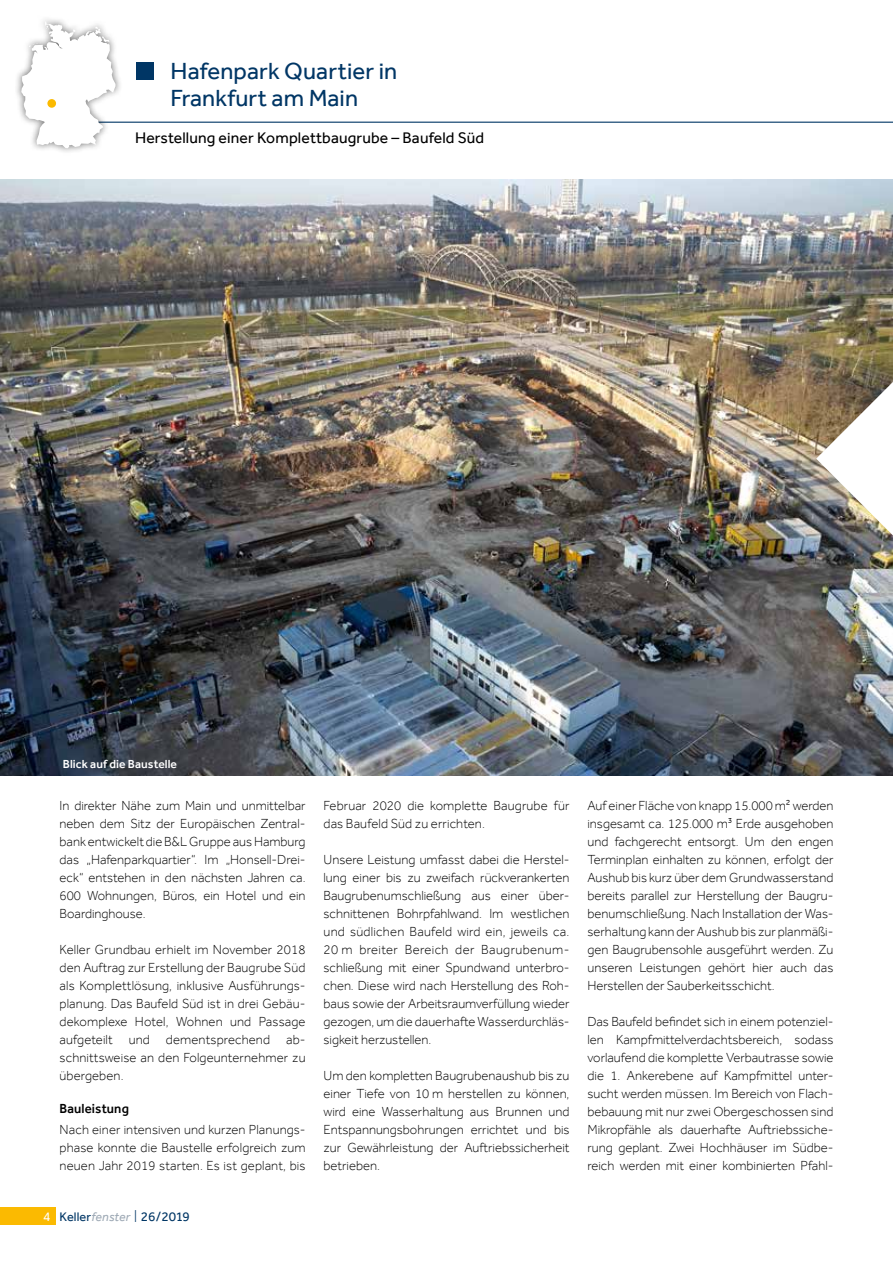
<style>
.page{position:relative;width:893px;height:1263px;background:#fff}
.page>*{position:absolute;margin:0;border:0;box-sizing:border-box;transform-origin:0 0}
.t1{font:24px/27px "Effra";letter-spacing:.005em;color:#003665}
.t2{font:15.75px "Effra";letter-spacing:.01em;color:#000}
.t3{font:300 13.5px/18px "Effra";color:#000;text-align:justify}
.t4{font:500 13.5px "Effra";letter-spacing:.01em;color:#000}
.t5{font:italic 12.75px "Effra";letter-spacing:.01em;color:#9faab6}
.t6{font:500 12px "Effra";letter-spacing:.005em;color:#fff}
.s1{font-style:normal;font-size:13.5px;color:#fff}
.s2{font-style:normal;color:#003665}
.s3{font-family:"Gill Sans";font-weight:300;font-style:normal;font-size:17.4px;color:#003665}
.s4{font-style:normal;font-size:13.5px;color:#003665}
</style>
<div class="page">
<hr style="left:91px;top:122px;width:802px;height:1px;background:#003665">
<div style="left:136px;top:62px;width:17px;height:18px;background:#003665"></div>
<div style="left:14px;top:15px;width:109px;height:141px;background:#000;opacity:.55"></div>
<svg style="left:21px;top:21px;width:95px;height:127px"></svg>
<div style="left:47px;top:99px;width:9px;height:9px;background:#fbba01;border-radius:50%"></div>
<img style="left:0;top:179px;width:893px;height:596px">
<img style="left:814px;top:378px;width:79px;height:161px">
<div style="left:0;top:1208px;width:55px;height:17px;background:#fbba01"></div>
<h1 class="t1" style="left:171px;top:57px;width:228px">Hafenpark Quartier in<br>Frankfurt am Main</h1>
<p class="t2" style="left:135px;top:128px;width:350px">Herstellung einer Komplettbaugrube – Baufeld Süd</p>
<p class="t6" style="left:63px;top:756px;width:116px">Blick auf die Baustelle</p>
<p class="t3" style="left:60px;top:796px;width:247px">In direkter Nähe zum Main und unmittelbar neben dem Sitz der Europäischen Zentral&shy;bank entwickelt die B&amp;L Gruppe aus Hamburg das „Hafenparkquartier“. Im „Honsell-Drei&shy;eck“ entstehen in den nächsten Jahren ca.<br>600 Wohnungen, Büros, ein Hotel und ein Boardinghouse.</p>
<p class="t3" style="left:60px;top:940px;width:247px">Keller Grundbau erhielt im November 2018 den Auftrag zur Erstellung der Baugrube Süd als Komplettlösung, inklusive Ausführungs&shy;planung. Das Baufeld Süd ist in drei Gebäu&shy;dekomplexe Hotel, Wohnen und Passage aufgeteilt und dementsprechend ab&shy;schnittsweise an den Folgeunternehmer zu übergeben.</p>
<p class="t4" style="left:60px;top:1100px;width:71px">Bauleistung</p>
<p class="t3" style="left:60px;top:1120px;width:247px">Nach einer intensiven und kurzen Planungs&shy;phase konnte die Baustelle erfolgreich zum neuen Jahr 2019 starten. Es ist geplant, bis</p>
<p class="t5" style="left:43px;top:1209px;width:148px"><span class="s1">4</span> <span class="s2">Keller</span>fenster <span class="s3">l</span> <span class="s4">26/2019</span></p>
<p class="t3" style="left:324px;top:796px;width:247px">Februar 2020 die komplette Baugrube für das Baufeld Süd zu errichten.</p>
<p class="t3" style="left:324px;top:850px;width:247px">Unsere Leistung umfasst dabei die Herstel&shy;lung einer bis zu zweifach rückverankerten Baugrubenumschließung aus einer über&shy;schnittenen Bohrpfahlwand. Im westlichen und südlichen Baufeld wird ein, jeweils ca.<br>20 m breiter Bereich der Baugrubenum&shy;schließung mit einer Spundwand unterbro&shy;chen. Diese wird nach Herstellung des Roh&shy;baus sowie der Arbeitsraumverfüllung wieder gezogen, um die dauerhafte Wasserdurchläs&shy;sigkeit herzustellen.</p>
<p class="t3" style="left:324px;top:1066px;width:247px">Um den kompletten Baugrubenaushub bis zu einer Tiefe von 10 m herstellen zu können, wird eine Wasserhaltung aus Brunnen und Entspannungsbohrungen errichtet und bis zur Gewährleistung der Auftriebssicherheit betrieben.</p>
<p class="t3" style="left:587px;top:796px;width:247px">Auf einer Fläche von knapp 15.000 m² werden insgesamt ca. 125.000 m³ Erde ausgehoben und fachgerecht entsorgt. Um den engen Terminplan einhalten zu können, erfolgt der Aushub bis kurz über dem Grundwasserstand bereits parallel zur Herstellung der Baugru&shy;benumschließung. Nach Installation der Was&shy;serhaltung kann der Aushub bis zur planmäßi&shy;gen Baugrubensohle ausgeführt werden. Zu unseren Leistungen gehört hier auch das Herstellen der Sauberkeitsschicht.</p>
<p class="t3" style="left:587px;top:1012px;width:247px">Das Baufeld befindet sich in einem potenziel&shy;len Kampfmittelverdachtsbereich, sodass vorlaufend die komplette Verbautrasse sowie die 1. Ankerebene auf Kampfmittel unter&shy;sucht werden müssen. Im Bereich von Flach&shy;bebauung mit nur zwei Obergeschossen sind Mikropfähle als dauerhafte Auftriebssiche&shy;rung geplant. Zwei Hochhäuser im Südbe&shy;reich werden mit einer kombinierten Pfahl-</p>
</div>
